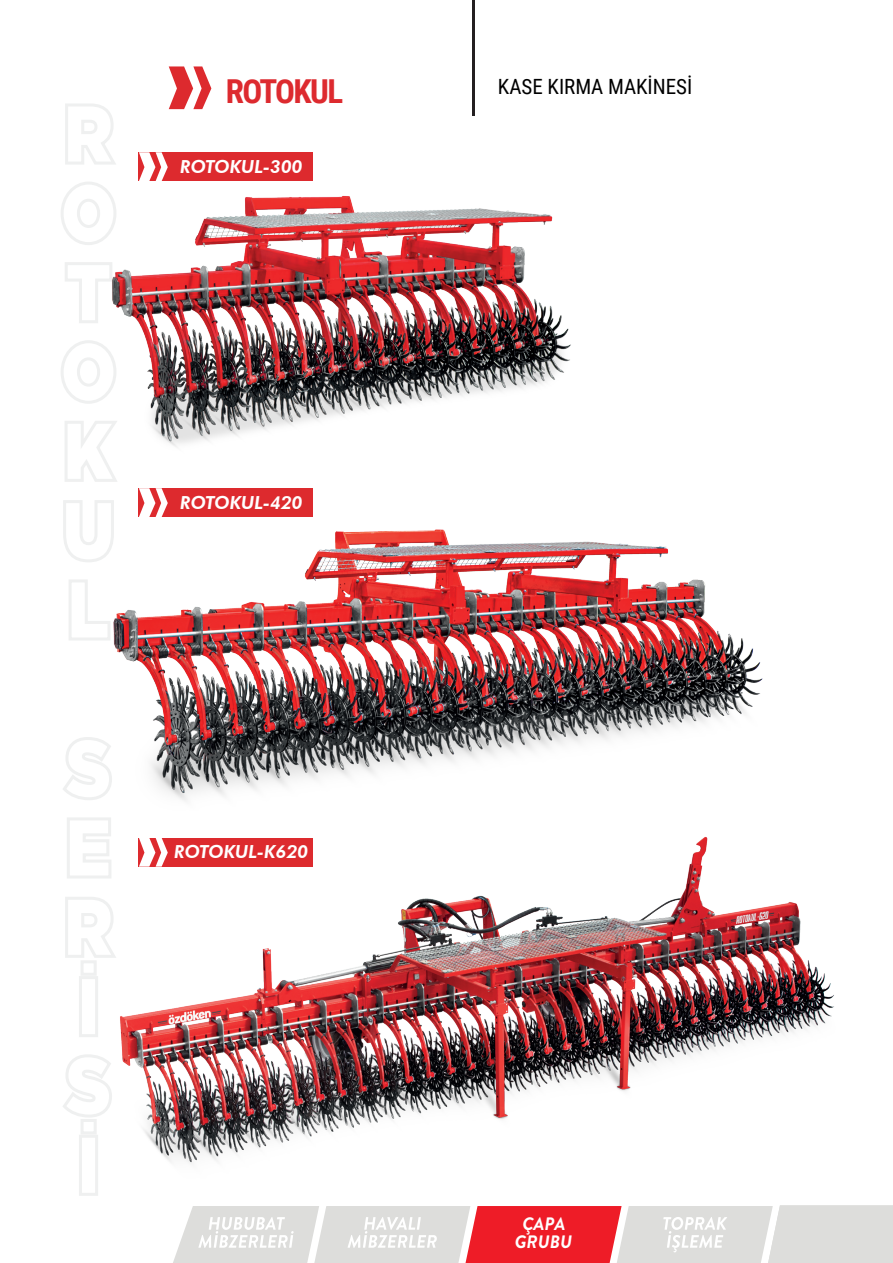
<style>
.page{position:relative;width:893px;height:1263px;background:#fff}
.page>*{position:absolute;margin:0;border:0;box-sizing:border-box;transform-origin:0 0}
.t1{font:700 33px "Roboto Condensed";letter-spacing:-.05em;color:#dd2a2f}
.t2{font:21px "Roboto Condensed";color:#000001}
.t3{font:italic 800 18px "Futura BT";color:#fff}
.t4{font:italic 700 18px/18px "Brandon Grotesque";color:#fff;text-align:center}
</style>
<div class="page">
<svg style="left:169px;top:66px;width:42px;height:43px"></svg>
<hr style="left:472px;top:0;width:3px;height:116px;background:#231f20">
<svg style="left:173px;top:1205px;width:720px;height:58px;background:#e4babb"></svg>
<svg style="left:61px;top:104px;width:56px;height:1092px"></svg>
<img style="left:93px;top:811px;width:766px;height:403px">
<img style="left:66px;top:510px;width:697px;height:301px">
<img style="left:97px;top:167px;width:474px;height:299px">
<div style="left:139px;top:838px;width:174px;height:29px;background:#dd2a2e"></div>
<svg style="left:139px;top:838px;width:29px;height:29px"></svg>
<div style="left:139px;top:488px;width:174px;height:29px;background:#dd2a2e"></div>
<svg style="left:139px;top:488px;width:29px;height:29px"></svg>
<div style="left:139px;top:152px;width:174px;height:29px;background:#dd2a2e"></div>
<svg style="left:139px;top:152px;width:29px;height:29px"></svg>
<h1 class="t1" style="left:226px;top:68px;width:119px">ROTOKUL</h1>
<p class="t2" style="left:498px;top:72px;width:196px">KASE KIRMA MAKİNESİ</p>
<p class="t3" style="left:180px;top:156px;width:124px">ROTOKUL-300</p>
<p class="t3" style="left:180px;top:492px;width:124px">ROTOKUL-420</p>
<p class="t3" style="left:174px;top:840px;width:135px">ROTOKUL-K620</p>
<p class="t4" style="left:515px;top:1215px;width:59px">ÇAPA<br>GRUBU</p>
</div>
